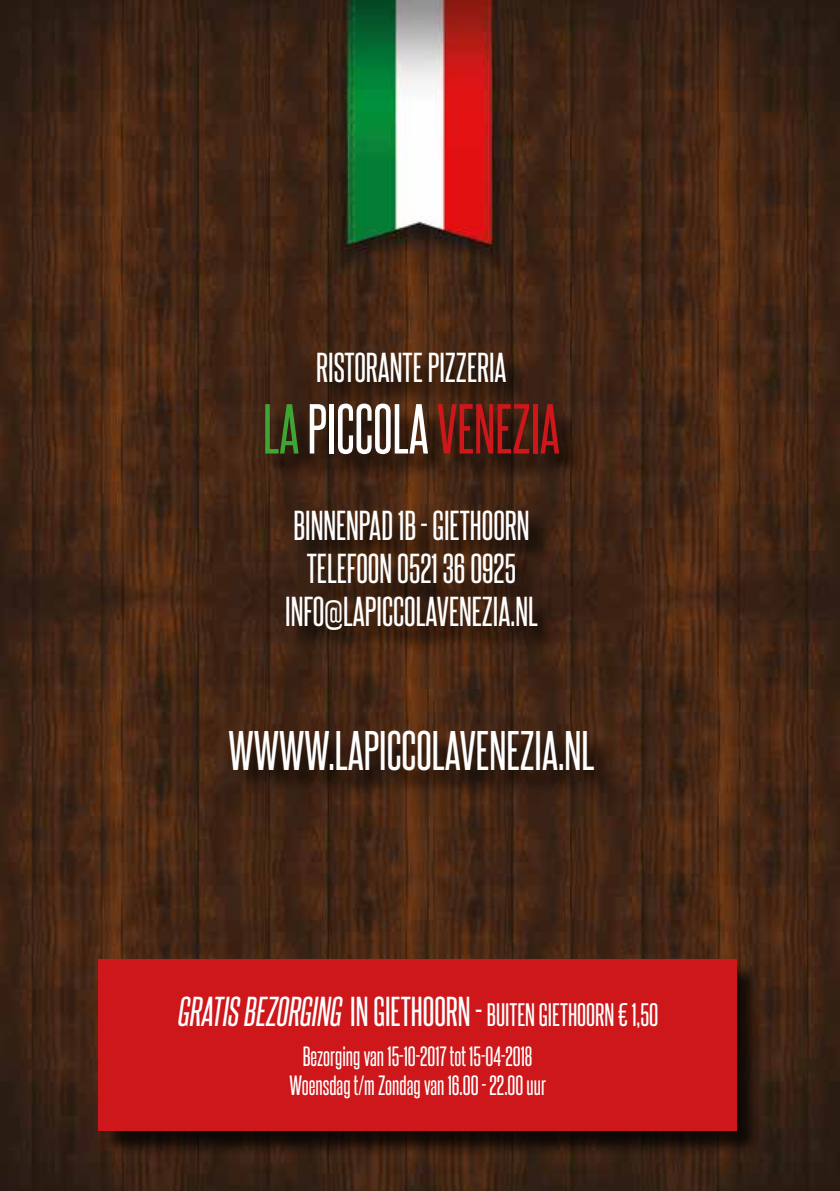
<style>
.page{position:relative;width:840px;height:1191px;background:#fff}
.page>*{position:absolute;margin:0;border:0;box-sizing:border-box;transform-origin:0 0}
.t1{font:60px "Steelfish Rg";color:#fff}
.t2{font:48px "Steelfish Rg";color:#fff}
.t3{font:36px/43.2px "Steelfish Rg";color:#fff;text-align:center}
.t4{font:28px "Steelfish Rg";color:#fff}
.t5{font:24px/28.8px "Steelfish Rg";color:#fff;text-align:center}
.s1{color:#3fa535}
.s2{color:#cd171a}
.s3{font-style:italic;font-size:36px}
.s4{font-size:36px}
</style>
<div class="page">
<img style="left:0;top:0;width:839px;height:1191px">
<div style="left:233px;top:354px;width:385px;height:441px;background:#000;opacity:.75"></div>
<div style="left:101px;top:962px;width:660px;height:194px;background:#000;opacity:.75"></div>
<div style="left:98px;top:959px;width:638px;height:172px;background:#cd171a"></div>
<p class="t3" style="left:316px;top:344px;width:192px">RISTORANTE PIZZERIA</p>
<h1 class="t1" style="left:263px;top:392px;width:298px"><span class="s1">LA</span> PICCOLA <span class="s2">VENEZIA</span></h1>
<p class="t3" style="left:285px;top:502px;width:254px">BINNENPAD 1B - GIETHOORN<br>TELEFOON 0521 36 0925<br>INFO@LAPICCOLAVENEZIA.NL</p>
<h2 class="t2" style="left:228px;top:721px;width:367px">WWWW.LAPICCOLAVENEZIA.NL</h2>
<p class="t4" style="left:177px;top:997px;width:483px"><span class="s3">GRATIS BEZORGING</span> <span class="s4">IN GIETHOORN -</span> BUITEN GIETHOORN € 1,50</p>
<p class="t5" style="left:289px;top:1041px;width:258px">Bezorging van 15-10-2017 tot 15-04-2018<br>Woensdag t/m Zondag van 16.00 - 22.00 uur</p>
</div>
